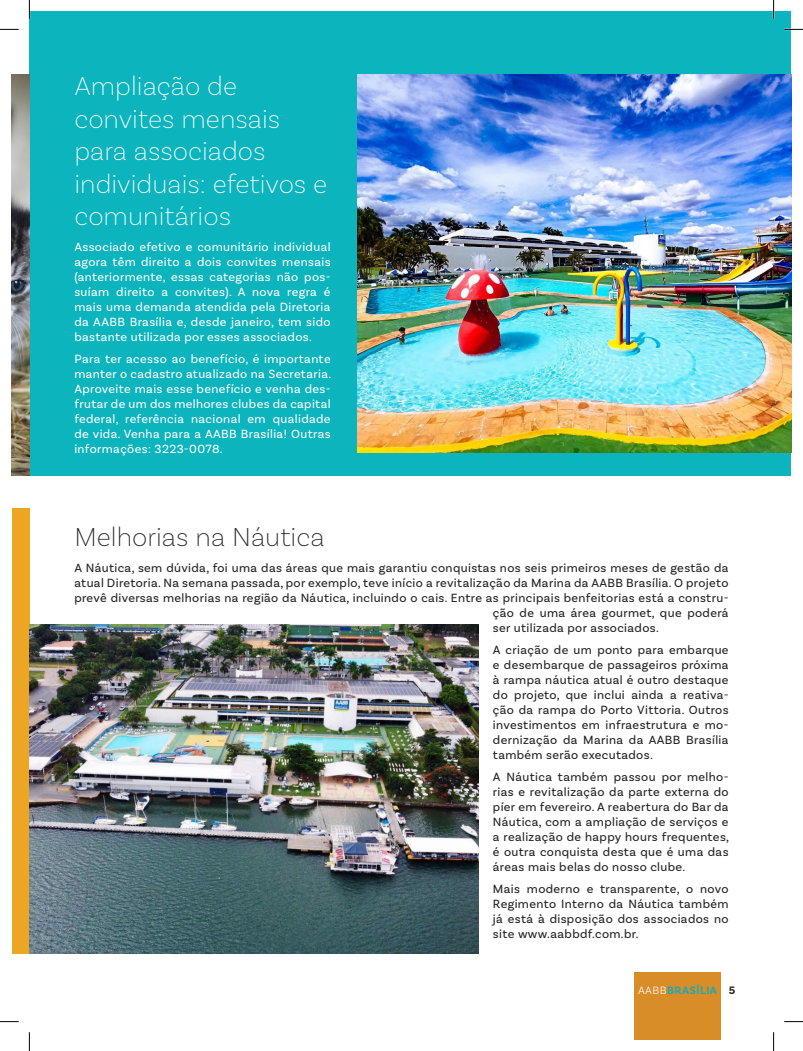
<style>
.page{position:relative;width:803px;height:1051px;background:#fff}
.page>*{position:absolute;margin:0;border:0;box-sizing:border-box;transform-origin:0 0}
.titulo_fique_por_dentro{font:200 27.5px/32.5px "Basic Sans";color:#fff}
.titulo_fique_por_dentro-2{font:200 27.5px "Basic Sans";color:#231f20}
.texto{font:12.5px/15px "Basic Sans";letter-spacing:.03em;color:#231f20;text-align:justify}
.texto-2{font:12.5px/15px "Basic Sans";letter-spacing:.03em;color:#fff;text-align:justify}
.t1{font:700 11.25px "Basic Sans";letter-spacing:.04em;color:#1ca9b3}
.s1{font-weight:300;color:#fff}
.s2{color:#231f20}
</style>
<div class="page">
<div style="left:634px;top:972px;width:86px;height:67px;background:#d98d28"></div>
<div style="left:12px;top:508px;width:17px;height:446px;background:#eda624"></div>
<div style="left:29px;top:12px;width:762px;height:464px;background:#0cb4be"></div>
<img style="left:12px;top:74px;width:17px;height:402px">
<img style="left:357px;top:74px;width:434px;height:379px">
<img style="left:29px;top:625px;width:450px;height:329px">
<svg style="left:0;top:29px;width:19px;height:1px"></svg>
<svg style="left:784px;top:29px;width:19px;height:1px"></svg>
<svg style="left:0;top:1021px;width:19px;height:1px"></svg>
<svg style="left:784px;top:1021px;width:19px;height:1px"></svg>
<svg style="left:29px;top:0;width:1px;height:19px"></svg>
<svg style="left:29px;top:1032px;width:1px;height:19px"></svg>
<svg style="left:773px;top:0;width:1px;height:19px"></svg>
<svg style="left:773px;top:1032px;width:1px;height:19px"></svg>
<p class="titulo_fique_por_dentro" style="left:74px;top:69px;width:254px">Ampliação de convites mensais para associados individuais: efetivos e comunitários</p>
<p class="texto-2" style="left:74px;top:239px;width:258px">Associado efetivo e comunitário individual agora têm direito a dois convites mensais (anteriormente, essas categorias não pos&shy;suíam direito a convites). A nova regra é mais uma demanda atendida pela Diretoria da AABB Brasília e, desde janeiro, tem sido bastante utilizada por esses associados.</p>
<p class="texto-2" style="left:74px;top:351px;width:258px">Para ter acesso ao benefício, é importante manter o cadastro atualizado na Secretaria.<br>Aproveite mais esse benefício e venha des&shy;frutar de um dos melhores clubes da capital federal, referência nacional em qualidade de vida. Venha para a AABB Brasília! Outras informações: 3223-0078.</p>
<p class="titulo_fique_por_dentro-2" style="left:74px;top:521px;width:252px">Melhorias na Náutica</p>
<p class="texto" style="left:74px;top:560px;width:656px">A Náutica, sem dúvida, foi uma das áreas que mais garantiu conquistas nos seis primeiros meses de gestão da</p>
<p class="texto" style="left:74px;top:575px;width:656px">atual Diretoria. Na semana passada, por exemplo, teve início a revitalização da Marina da AABB Brasília. O projeto</p>
<p class="texto" style="left:74px;top:590px;width:656px">prevê diversas melhorias na região da Náutica, incluindo o cais. Entre as principais benfeitorias está a constru-</p>
<p class="texto" style="left:493px;top:605px;width:237px">ção de uma área gourmet, que poderá</p>
<p class="texto" style="left:493px;top:620px;width:167px">ser utilizada por associados.</p>
<p class="texto" style="left:493px;top:642px;width:237px">A criação de um ponto para embarque e desembarque de passageiros próxima à rampa náutica atual é outro destaque do projeto, que inclui ainda a reativa&shy;ção da rampa do Porto Vittoria. Outros investimentos em infraestrutura e mo&shy;dernização da Marina da AABB Brasília também serão executados.</p>
<p class="texto" style="left:493px;top:769px;width:238px">A Náutica também passou por melho&shy;rias e revitalização da parte externa do píer em fevereiro. A reabertura do Bar da Náutica, com a ampliação de serviços e a realização de happy hours frequentes, é outra conquista desta que é uma das áreas mais belas do nosso clube.</p>
<p class="texto" style="left:493px;top:881px;width:237px">Mais moderno e transparente, o novo Regimento Interno da Náutica também já está à disposição dos associados no site www.aabbdf.com.br.</p>
<p class="t1" style="left:638px;top:983px;width:99px"><span class="s1">AABB</span>BRASÍLIA <span class="s2">5</span></p>
</div>
